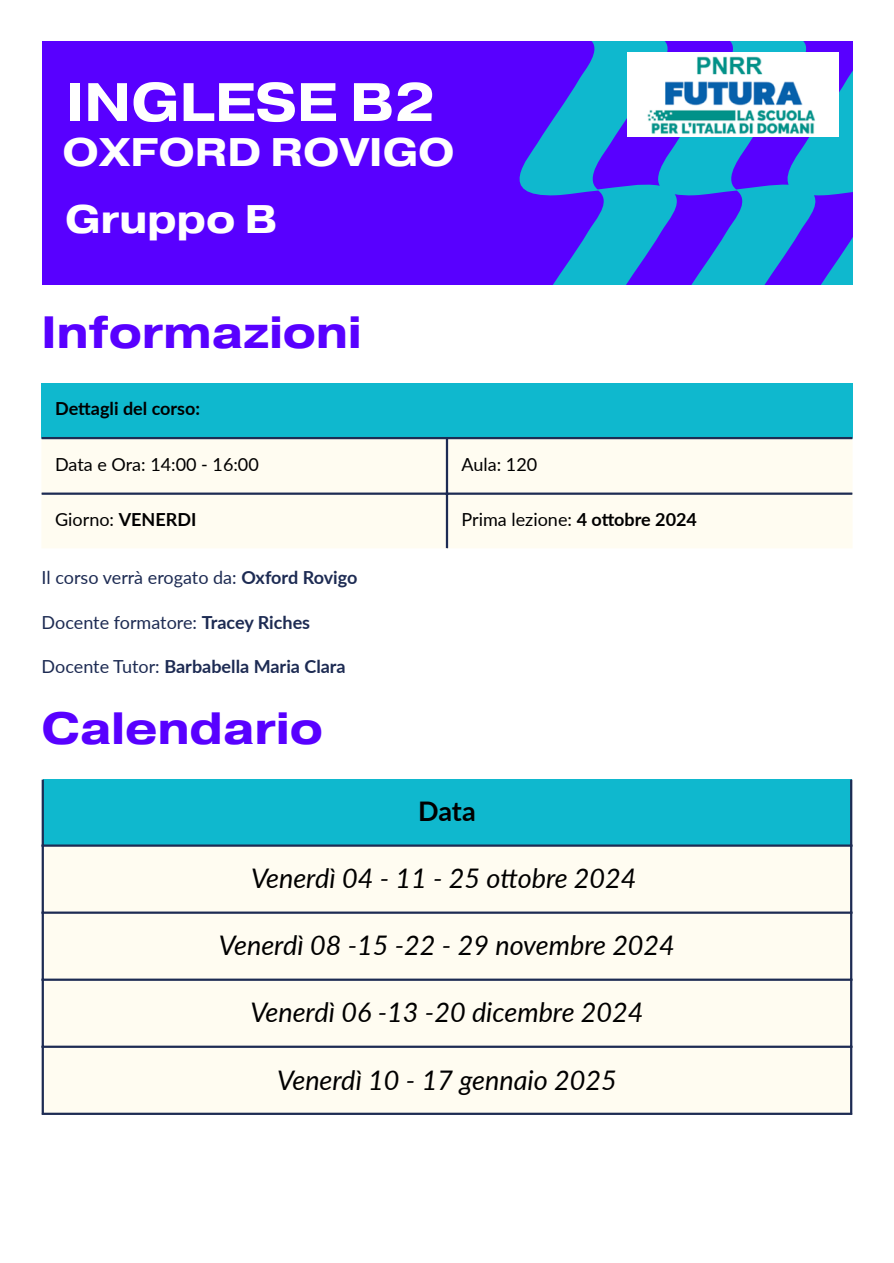
<style>
.page{position:relative;width:894px;height:1263px;background:#fff}
.page>*{position:absolute;margin:0;border:0;box-sizing:border-box;transform-origin:0 0}
.t1{font:700 54px "Pragmatica Ext";color:#fff}
.t2{font:700 45px "Pragmatica Ext";color:#5800ff}
.t3{font:700 39.75px "Pragmatica Ext";color:#fff}
.t4{font:italic 27px "Lato";color:#000}
.t5{font:700 27px "Lato";color:#000}
.t6{font:18px "Lato";color:#000}
.t7{font:18px "Lato";color:#1d2b53}
.t8{font:700 18px "Lato";color:#1d2b53}
.t9{font:700 18px "Lato";color:#000}
.s1{font-weight:700}
.s2{font-weight:400}
</style>
<div class="page">
<div style="left:42px;top:42px;width:810px;height:243px;background:#5800ff"></div>
<svg style="left:519px;top:42px;width:333px;height:243px;fill:#0fb8ce"></svg>
<img style="left:627px;top:52px;width:211px;height:85px">
<div style="left:42px;top:384px;width:810px;height:54px;background:#0fb8ce"></div>
<div style="left:42px;top:439px;width:810px;height:109px;background:#fffcf1"></div>
<hr style="left:446px;top:439px;width:2px;height:109px;background:#1d2b53">
<hr style="left:42px;top:437px;width:810px;height:2px;background:#1d2b53">
<hr style="left:42px;top:493px;width:810px;height:2px;background:#1d2b53">
<div style="left:42px;top:780px;width:809px;height:66px;background:#0fb8ce"></div>
<div style="left:44px;top:847px;width:805px;height:266px;background:#fffcf1"></div>
<hr style="left:42px;top:780px;width:2px;height:333px;background:#1d2b53">
<hr style="left:849px;top:780px;width:3px;height:333px;background:#1d2b53">
<hr style="left:42px;top:844px;width:810px;height:3px;background:#1d2b53">
<hr style="left:42px;top:911px;width:810px;height:3px;background:#1d2b53">
<hr style="left:42px;top:979px;width:810px;height:2px;background:#1d2b53">
<hr style="left:42px;top:1046px;width:810px;height:2px;background:#1d2b53">
<hr style="left:42px;top:1113px;width:810px;height:2px;background:#1d2b53">
<p class="t1" style="left:66px;top:67px;width:370px">INGLESE B2</p>
<p class="t3" style="left:62px;top:126px;width:394px">OXFORD ROVIGO</p>
<p class="t3" style="left:65px;top:193px;width:213px">Gruppo B</p>
<h1 class="t2" style="left:42px;top:302px;width:321px">Informazioni</h1>
<p class="t9" style="left:55px;top:397px;width:146px">Dettagli del corso:</p>
<p class="t6" style="left:55px;top:453px;width:205px">Data e Ora: 14:00 - 16:00</p>
<p class="t6" style="left:461px;top:453px;width:77px">Aula: 120</p>
<p class="t6" style="left:55px;top:508px;width:143px">Giorno: <span class="s1">VENERDI</span></p>
<p class="t6" style="left:461px;top:508px;width:237px">Prima lezione: <span class="s1">4 ottobre 2024</span></p>
<p class="t7" style="left:42px;top:566px;width:317px">Il corso verrà erogato da: <span class="s1">Oxford Rovigo</span></p>
<p class="t7" style="left:42px;top:611px;width:270px">Docente formatore: <span class="s1">Tracey Riches</span></p>
<p class="t8" style="left:42px;top:655px;width:305px"><span class="s2">Docente Tutor:</span> Barbabella Maria Clara</p>
<h1 class="t2" style="left:42px;top:698px;width:283px">Calendario</h1>
<p class="t5" style="left:418px;top:795px;width:59px">Data</p>
<p class="t4" style="left:251px;top:862px;width:387px">Venerdì 04 - 11 - 25 ottobre 2024</p>
<p class="t4" style="left:219px;top:929px;width:457px">Venerdì 08 -15 -22 - 29 novembre 2024</p>
<p class="t4" style="left:250px;top:996px;width:394px">Venerdì 06 -13 -20 dicembre 2024</p>
<p class="t4" style="left:277px;top:1063px;width:341px">Venerdì 10 - 17 gennaio 2025</p>
</div>
